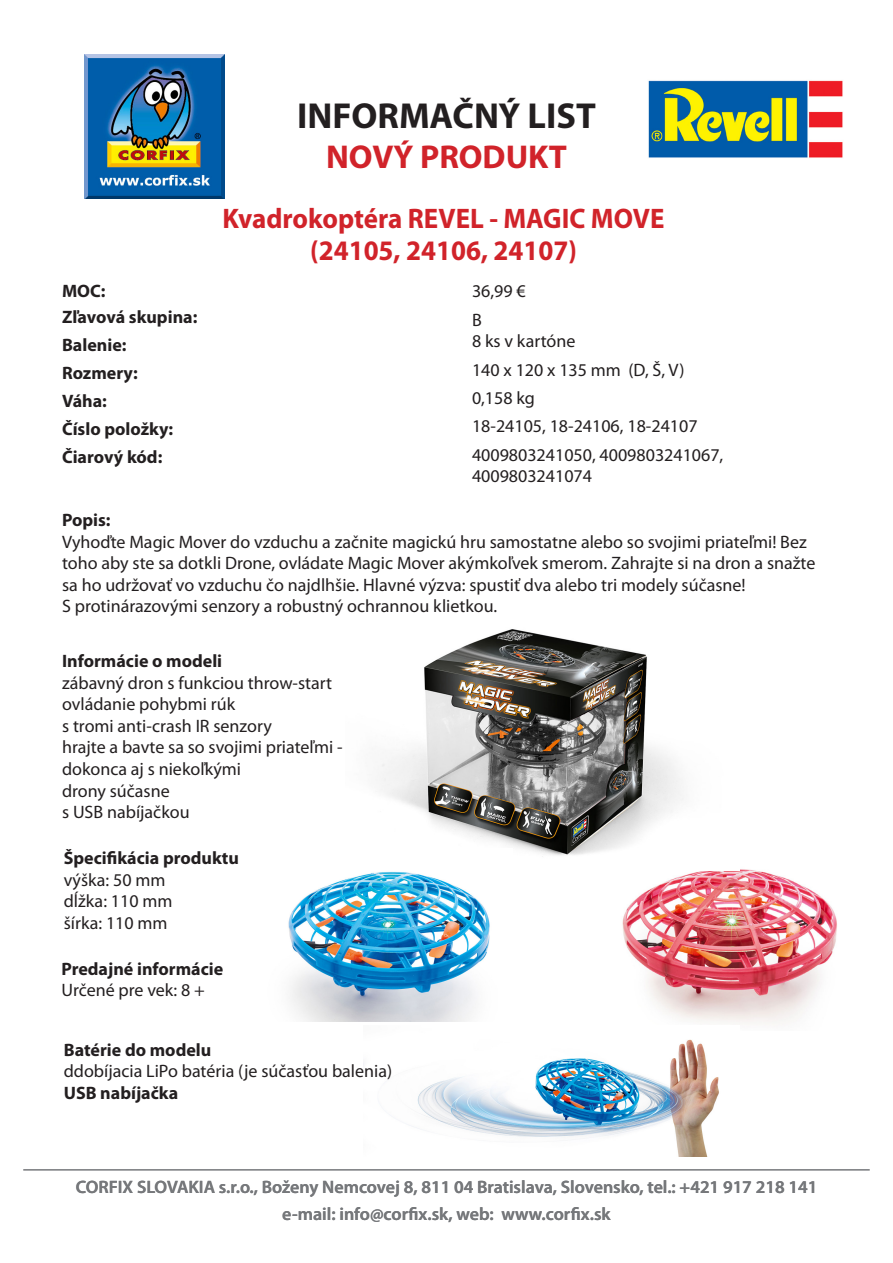
<style>
.page{position:relative;width:893px;height:1263px;background:#fff}
.page>*{position:absolute;margin:0;border:0;box-sizing:border-box;transform-origin:0 0}
.t1{font:700 36.3px "Myriad Pro";color:#231f20}
.t2{font:700 33.15px "Myriad Pro";color:#d1232a}
.t3{font:700 28.35px "Myriad Pro";color:#d1232a;scale:.95 1}
.t4{font:18px/21.6px "Myriad Pro";color:#231f20}
.t5{font:700 18px/21.6px "Myriad Pro";color:#231f20}
.t6{font:600 18px "Myriad Pro";color:#76787b}
.s1{font-weight:400}
</style>
<div class="page">
<img style="left:85px;top:54px;width:140px;height:145px">
<hr style="left:23px;top:1169px;width:847px;height:1px;background:#76787b">
<img style="left:648px;top:80px;width:195px;height:78px">
<img style="left:622px;top:869px;width:215px;height:156px">
<img style="left:363px;top:1039px;width:356px;height:118px">
<img style="left:380px;top:629px;width:360px;height:241px">
<img style="left:288px;top:848px;width:224px;height:174px">
<p class="t1" style="left:297px;top:92px;width:300px">INFORMAČNÝ LIST</p>
<p class="t2" style="left:326px;top:135px;width:242px">NOVÝ PRODUKT</p>
<p class="t5" style="left:62px;top:280px;width:45px">MOC:</p>
<p class="t5" style="left:62px;top:305px;width:137px">Zľavová skupina:</p>
<p class="t5" style="left:62px;top:333px;width:66px">Balenie:</p>
<p class="t5" style="left:62px;top:361px;width:77px">Rozmery:</p>
<p class="t5" style="left:62px;top:389px;width:46px">Váha:</p>
<p class="t5" style="left:62px;top:417px;width:113px">Číslo položky:</p>
<p class="t5" style="left:62px;top:445px;width:102px">Čiarový kód:</p>
<p class="t3" style="left:223px;top:199px;width:467px">Kvadrokoptéra REVEL - MAGIC MOVE</p>
<p class="t3" style="left:310px;top:232px;width:282px">(24105, 24106, 24107)</p>
<p class="t4" style="left:472px;top:280px;width:55px">36,99 €</p>
<p class="t4" style="left:472px;top:308px;width:105px">B<br>8 ks v kartóne</p>
<p class="t4" style="left:472px;top:358px;width:214px">140 x 120 x 135 mm (D, Š, V)</p>
<p class="t4" style="left:472px;top:387px;width:64px">0,158 kg</p>
<p class="t4" style="left:472px;top:415px;width:227px">18-24105, 18-24106, 18-24107</p>
<p class="t4" style="left:472px;top:444px;width:253px">4009803241050, 4009803241067,<br>4009803241074</p>
<p class="t5" style="left:62px;top:508px;width:50px">Popis:</p>
<p class="t4" style="left:62px;top:530px;width:755px">Vyhoďte Magic Mover do vzduchu a začnite magickú hru samostatne alebo so svojimi priateľmi! Bez toho aby ste sa dotkli Drone, ovládate Magic Mover akýmkoľvek smerom. Zahrajte si na dron a snažte sa ho udržovať vo vzduchu čo najdlhšie. Hlavné výzva: spustiť dva alebo tri modely súčasne!<br>S protinárazovými senzory a robustný ochrannou klietkou.</p>
<p class="t5" style="left:62px;top:649px;width:162px">Informácie o modeli</p>
<p class="t4" style="left:62px;top:671px;width:271px">zábavný dron s funkciou throw-start</p>
<p class="t4" style="left:62px;top:693px;width:175px">ovládanie pohybmi rúk</p>
<p class="t4" style="left:62px;top:715px;width:211px">s tromi anti-crash IR senzory</p>
<p class="t4" style="left:62px;top:736px;width:282px">hrajte a bavte sa so svojimi priateľmi - dokonca aj s niekoľkými<br>drony súčasne</p>
<p class="t4" style="left:62px;top:801px;width:129px">s USB nabíjačkou</p>
<p class="t5" style="left:64px;top:846px;width:177px">Špecifikácia produktu <span class="s1">výška: 50 mm</span></p>
<p class="t4" style="left:64px;top:890px;width:110px">dĺžka: 110 mm</p>
<p class="t4" style="left:64px;top:912px;width:105px">šírka: 110 mm</p>
<p class="t5" style="left:61px;top:957px;width:163px">Predajné informácie</p>
<p class="t4" style="left:61px;top:979px;width:145px">Určené pre vek: 8 +</p>
<p class="t5" style="left:64px;top:1038px;width:149px">Batérie do modelu</p>
<p class="t4" style="left:64px;top:1060px;width:330px">ddobíjacia LiPo batéria (je súčasťou balenia)</p>
<p class="t5" style="left:64px;top:1081px;width:116px">USB nabíjačka</p>
<p class="t6" style="left:76px;top:1176px;width:743px">CORFIX SLOVAKIA s.r.o., Boženy Nemcovej 8, 811 04 Bratislava, Slovensko, tel.: +421 917 218 141</p>
<p class="t6" style="left:282px;top:1203px;width:330px">e-mail: info@corfix.sk, web: www.corfix.sk</p>
</div>
